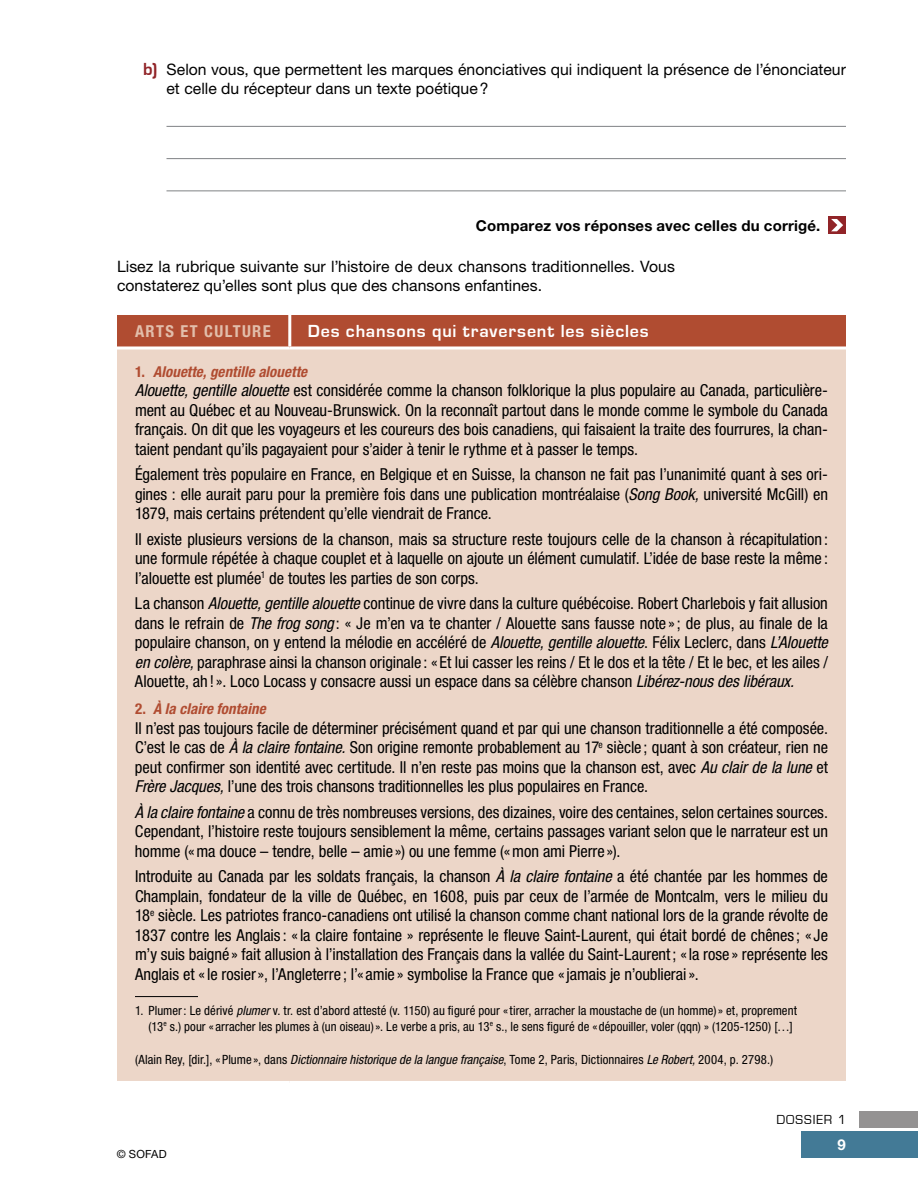
<style>
.page{position:relative;width:918px;height:1188px;background:#fff}
.page>*{position:absolute;margin:0;border:0;box-sizing:border-box;transform-origin:0 0}
.t1{font:700 18px "Eurostile";letter-spacing:.045em;color:#fff}
.t2{font:condensed 16.5px/19.5px "Helvetica Neue LT Std";letter-spacing:-.005em;color:#000;text-align:justify}
.t3{font:700 condensed 16.5px "Helvetica Neue LT Std";letter-spacing:.08em;color:#e2beab}
.t4{font:15.75px/18.8px "Helvetica Neue LT Std";letter-spacing:.005em;color:#000}
.t5{font:italic 700 condensed 15px "Helvetica Neue LT Std";letter-spacing:.005em;color:#b04c31}
.t6{font:700 15px "Helvetica Neue LT Std";letter-spacing:.015em;color:#000}
.t7{font:700 15px "Helvetica Neue LT Std";color:#fff}
.t8{font:13.5px "Eurostile";letter-spacing:.075em;color:#000}
.t9{font:condensed 12.75px/15.8px "Helvetica Neue LT Std";letter-spacing:.005em;color:#000}
.t10{font:11.25px "Helvetica Neue LT Std";letter-spacing:.015em;color:#000}
.s1{font-family:"Eurostile";font-weight:700;font-size:18px;color:#912428}
.s2{font-style:normal}
.s3{font-style:italic}
</style>
<div class="page">
<hr style="left:166px;top:126px;width:680px;height:1px;background:#808285">
<hr style="left:166px;top:158px;width:680px;height:1px;background:#808285">
<hr style="left:166px;top:190px;width:680px;height:1px;background:#808285">
<div style="left:828px;top:216px;width:18px;height:18px;background:#912428"></div>
<svg style="left:831px;top:219px;width:12px;height:12px"></svg>
<div style="left:117px;top:315px;width:729px;height:31px;background:#b04c31"></div>
<div style="left:117px;top:348px;width:729px;height:734px;background:#ecd6c8"></div>
<hr style="left:288px;top:315px;width:3px;height:31px;background:#fff">
<hr style="left:117px;top:346px;width:173px;height:3px;background:#fff">
<hr style="left:290px;top:346px;width:556px;height:3px;background:#fff">
<hr style="left:117px;top:1081px;width:173px;height:3px;background:#fff">
<hr style="left:290px;top:1081px;width:556px;height:3px;background:#fff">
<hr style="left:135px;top:996px;width:63px;height:1px;background:#000">
<div style="left:860px;top:1111px;width:58px;height:17px;background:#949292"></div>
<div style="left:801px;top:1131px;width:117px;height:27px;background:#437a96"></div>
<p class="t4" style="left:166px;top:60px;width:681px;text-indent:-23px"><span class="s1">b)</span> Selon vous, que permettent les marques énonciatives qui indiquent la présence de l’énonciateur et celle du récepteur dans un texte poétique?</p>
<p class="t6" style="left:476px;top:216px;width:346px">Comparez vos réponses avec celles du corrigé.</p>
<p class="t4" style="left:117px;top:257px;width:559px">Lisez la rubrique suivante sur l’histoire de deux chansons traditionnelles. Vous constaterez qu’elles sont plus que des chansons enfantines.</p>
<p class="t3" style="left:135px;top:322px;width:137px">ARTS ET CULTURE</p>
<p class="t1" style="left:308px;top:322px;width:343px">Des chansons qui traversent les siècles</p>
<p class="t5" style="left:135px;top:362px;width:174px"><span class="s2">1.</span> Alouette, gentille alouette</p>
<p class="t2" style="left:135px;top:381px;width:695px"><span class="s3">Alouette, gentille alouette</span> est considérée comme la chanson folklorique la plus populaire au Canada, particulière&shy;ment au Québec et au Nouveau-Brunswick. On la reconnaît partout dans le monde comme le symbole du Canada français. On dit que les voyageurs et les coureurs des bois canadiens, qui faisaient la traite des fourrures, la chan&shy;taient pendant qu’ils pagayaient pour s’aider à tenir le rythme et à passer le temps.</p>
<p class="t2" style="left:135px;top:465px;width:695px">Également très populaire en France, en Belgique et en Suisse, la chanson ne fait pas l’unanimité quant à ses ori&shy;gines : elle aurait paru pour la première fois dans une publication montréalaise (<span class="s3">Song Book,</span> université McGill) en 1879, mais certains prétendent qu’elle viendrait de France.</p>
<p class="t2" style="left:135px;top:529px;width:694px">Il existe plusieurs versions de la chanson, mais sa structure reste toujours celle de la chanson à récapitulation : une formule répétée à chaque couplet et à laquelle on ajoute un élément cumulatif. L’idée de base reste la même : l’alouette est plumée<sup>1</sup> de toutes les parties de son corps.</p>
<p class="t2" style="left:135px;top:594px;width:695px">La chanson <span class="s3">Alouette, gentille alouette</span> continue de vivre dans la culture québécoise. Robert Charlebois y fait allusion dans le refrain de <span class="s3">The frog song</span> : « Je m’en va te chanter / Alouette sans fausse note »; de plus, au finale de la populaire chanson, on y entend la mélodie en accéléré de <span class="s3">Alouette, gentille alouette</span>. Félix Leclerc, dans <span class="s3">L’Alouette en colère,</span> paraphrase ainsi la chanson originale : « Et lui casser les reins / Et le dos et la tête / Et le bec, et les ailes / Alouette, ah !». Loco Locass y consacre aussi un espace dans sa célèbre chanson <span class="s3">Libérez-nous des libéraux.</span></p>
<p class="t5" style="left:135px;top:700px;width:132px"><span class="s2">2.</span> À la claire fontaine</p>
<p class="t2" style="left:135px;top:718px;width:695px">Il n’est pas toujours facile de déterminer précisément quand et par qui une chanson traditionnelle a été composée.<br>C’est le cas de <span class="s3">À la claire fontaine.</span> Son origine remonte probablement au 17<sup>e</sup> siècle ; quant à son créateur, rien ne peut confirmer son identité avec certitude. Il n’en reste pas moins que la chanson est, avec <span class="s3">Au clair de la lune</span> et <span class="s3">Frère Jacques,</span> l’une des trois chansons traditionnelles les plus populaires en France.</p>
<p class="t2" style="left:135px;top:802px;width:695px"><span class="s3">À la claire fontaine</span> a connu de très nombreuses versions, des dizaines, voire des centaines, selon certaines sources.<br>Cependant, l’histoire reste toujours sensiblement la même, certains passages variant selon que le narrateur est un homme («ma douce – tendre, belle – amie ») ou une femme («mon ami Pierre »).</p>
<p class="t2" style="left:135px;top:867px;width:695px">Introduite au Canada par les soldats français, la chanson <span class="s3">À la claire fontaine</span> a été chantée par les hommes de Champlain, fondateur de la ville de Québec, en 1608, puis par ceux de l’armée de Montcalm, vers le milieu du 18<sup>e</sup> siècle. Les patriotes franco-canadiens ont utilisé la chanson comme chant national lors de la grande révolte de 1837 contre les Anglais : «la claire fontaine » représente le fleuve Saint-Laurent, qui était bordé de chênes ; « Je m’y suis baigné » fait allusion à l’installation des Français dans la vallée du Saint-Laurent; «la rose » représente les Anglais et «le rosier», l’Angleterre ; l’« amie » symbolise la France que «jamais je n’oublierai».</p>
<p class="t9" style="left:149px;top:1002px;width:650px;text-indent:-14px">1. Plumer: Le dérivé <span class="s3">plumer</span> v. tr. est d’abord attesté (v. 1150) au figuré pour «tirer, arracher la moustache de (un homme)» et, proprement (13<sup>e</sup> s.) pour « arracher les plumes à (un oiseau)». Le verbe a pris, au 13<sup>e</sup> s., le sens figuré de « dépouiller, voler (qqn) » (1205-1250) […]</p>
<p class="t9" style="left:135px;top:1052px;width:640px">(Alain Rey, [dir.], « Plume », dans <span class="s3">Dictionnaire historique de la langue française</span>, Tome 2, Paris, Dictionnaires <span class="s3">Le Robert,</span> 2004, p. 2798.)</p>
<p class="t10" style="left:117px;top:1147px;width:51px">© SOFAD</p>
<p class="t8" style="left:776px;top:1112px;width:71px">DOSSIER 1</p>
<p class="t7" style="left:838px;top:1135px;width:10px">9</p>
</div>
